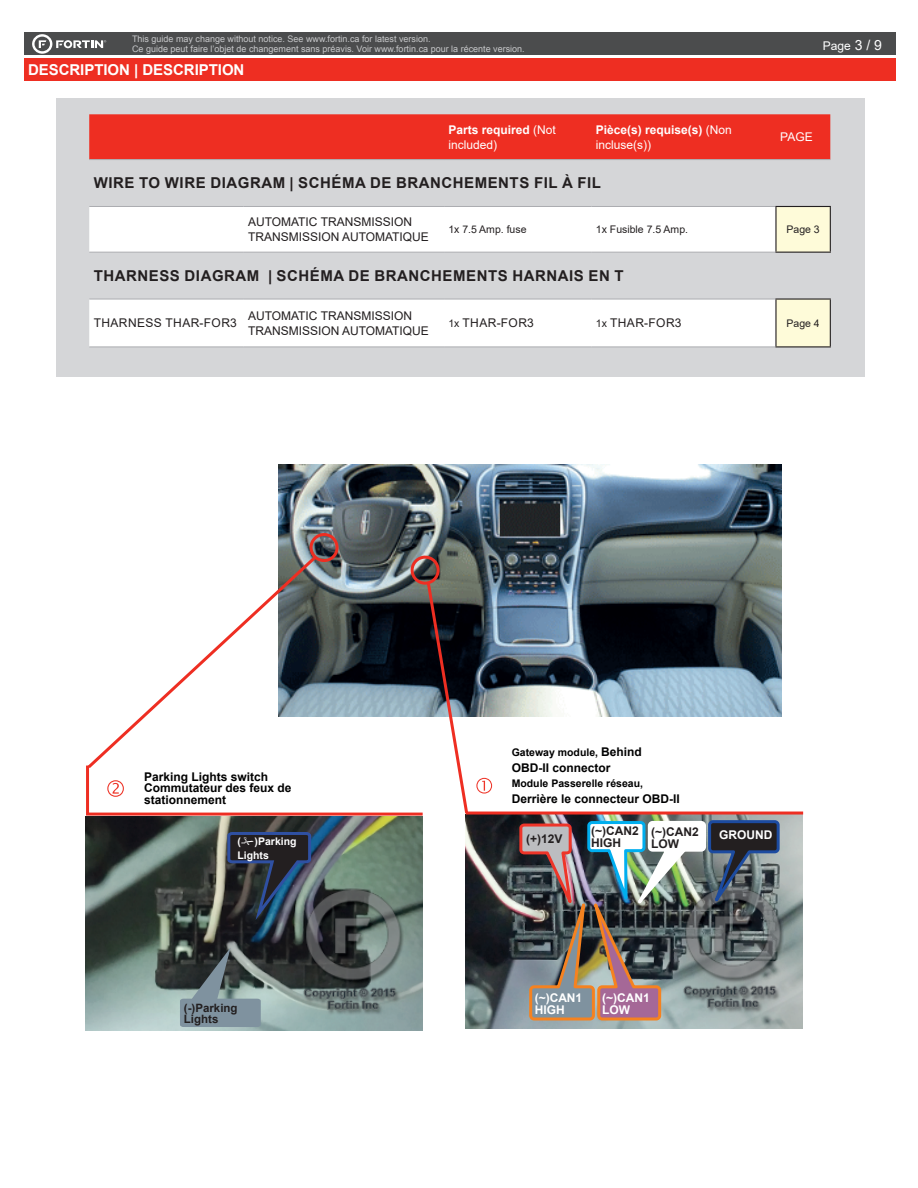
<style>
.page{position:relative;width:918px;height:1188px;background:#fff}
.page>*{position:absolute;margin:0;border:0;box-sizing:border-box;transform-origin:0 0}
.entretableau{font:700 15px "Arial";letter-spacing:.035em;color:#231f20}
.t1{font:700 15px "Arial";letter-spacing:-.005em;color:#fff}
.t2{font:700 12px/11.7px "Arial";color:#000001}
.entretableau-2{font:12px "Arial";color:#231f20}
.entretableau-3{font:700 12px/14.4px "Arial";color:#fff}
.entretableau-4{font:12px "Arial";letter-spacing:.035em;color:#231f20}
.t3{font:700 12px/12px "Arial";color:#231f20}
.entretableau-5{font:12px "Arial";color:#fff}
.t4{font:700 11.55px/11.6px "Arial";color:#231f20}
.t5{font:700 10.5px "Arial";color:#000001}
.entretableau-6{font:10.5px "Arial";color:#231f20}
.t6{font:700 10.5px/14.1px "Arial";color:#fff}
.t7{font:9px/9.8px "Arial";color:#c7c8ca}
.s1{font-size:13.95px}
.s2{font-weight:400}
.s3{font-size:10.5px}
.s4{font-size:12px}
</style>
<div class="page">
<div style="left:24px;top:33px;width:872px;height:22px;background:#4b4c4d"></div>
<div style="left:24px;top:58px;width:872px;height:23px;background:#ee2e22"></div>
<svg style="left:32px;top:34px;width:74px;height:20px"></svg>
<div style="left:56px;top:98px;width:808px;height:279px;background:#d5d6d8"></div>
<div style="left:89px;top:114px;width:741px;height:45px;background:#ee2e22"></div>
<svg style="left:89px;top:207px;width:686px;height:139px;fill:#fff"></svg>
<svg style="left:777px;top:207px;width:53px;height:139px"></svg>
<hr style="left:89px;top:159px;width:155px;height:1px;background:#acadb1">
<hr style="left:244px;top:159px;width:200px;height:1px;background:#acadb1">
<hr style="left:444px;top:159px;width:148px;height:1px;background:#acadb1">
<hr style="left:592px;top:159px;width:184px;height:1px;background:#acadb1">
<hr style="left:776px;top:159px;width:54px;height:1px;background:#acadb1">
<hr style="left:244px;top:206px;width:200px;height:1px;background:#acadb1">
<hr style="left:244px;top:252px;width:200px;height:1px;background:#acadb1">
<hr style="left:89px;top:299px;width:155px;height:1px;background:#acadb1">
<hr style="left:244px;top:299px;width:200px;height:1px;background:#acadb1">
<hr style="left:89px;top:347px;width:155px;height:1px;background:#acadb1">
<hr style="left:244px;top:347px;width:200px;height:1px;background:#acadb1">
<hr style="left:89px;top:206px;width:155px;height:1px;background:#acadb1">
<hr style="left:444px;top:206px;width:148px;height:1px;background:#acadb1">
<hr style="left:592px;top:206px;width:183px;height:1px;background:#acadb1">
<hr style="left:89px;top:252px;width:155px;height:1px;background:#acadb1">
<hr style="left:444px;top:252px;width:148px;height:1px;background:#acadb1">
<hr style="left:592px;top:252px;width:183px;height:1px;background:#acadb1">
<hr style="left:444px;top:299px;width:148px;height:1px;background:#acadb1">
<hr style="left:592px;top:299px;width:183px;height:1px;background:#acadb1">
<hr style="left:444px;top:347px;width:148px;height:1px;background:#acadb1">
<hr style="left:592px;top:347px;width:183px;height:1px;background:#acadb1">
<hr style="left:775px;top:206px;width:56px;height:1px;background:#231f20">
<hr style="left:775px;top:207px;width:2px;height:45px;background:#231f20">
<hr style="left:830px;top:207px;width:1px;height:45px;background:#231f20">
<hr style="left:775px;top:252px;width:56px;height:1px;background:#231f20">
<hr style="left:775px;top:300px;width:2px;height:46px;background:#231f20">
<hr style="left:775px;top:298px;width:56px;height:2px;background:#231f20">
<hr style="left:830px;top:300px;width:1px;height:46px;background:#231f20">
<hr style="left:775px;top:346px;width:56px;height:1px;background:#231f20">
<img style="left:278px;top:465px;width:503px;height:251px">
<svg style="left:278px;top:553px;width:42px;height:27px"></svg>
<img style="left:85px;top:817px;width:338px;height:214px">
<img style="left:465px;top:815px;width:338px;height:214px">
<svg style="left:476px;top:778px;width:16px;height:16px"></svg>
<hr style="left:466px;top:812px;width:337px;height:3px;background:#ee2e22">
<svg style="left:180px;top:947px;width:81px;height:80px;background:#647276"></svg>
<svg style="left:85px;top:580px;width:385px;height:237px"></svg>
<div style="left:411px;top:556px;width:29px;height:29px;border:3px solid #ee2e22;border-radius:50%"></div>
<div style="left:310px;top:533px;width:29px;height:29px;border:3px solid #ee2e22;border-radius:50%"></div>
<img style="left:518px;top:819px;width:263px;height:203px">
<svg style="left:226px;top:830px;width:87px;height:97px;background:#313b48"></svg>
<p class="t7" style="left:132px;top:34px;width:394px">This guide may change without notice. See www.fortin.ca for latest version.<br>Ce guide peut faire l’objet de changement sans préavis. Voir www.fortin.ca pour la récente version.</p>
<h1 class="t1" style="left:28px;top:59px;width:218px">DESCRIPTION | DESCRIPTION</h1>
<h2 class="entretableau-5" style="left:823px;top:38px;width:61px">Page <span class="s1">3 / 9</span></h2>
<p class="entretableau-3" style="left:448px;top:123px;width:109px">Parts required <span class="s2">(Not included)</span></p>
<p class="entretableau-3" style="left:596px;top:123px;width:138px">Pièce(s) requise(s) <span class="s2">(Non incluse(s))</span></p>
<p class="entretableau-5" style="left:780px;top:129px;width:34px">PAGE</p>
<p class="entretableau" style="left:94px;top:173px;width:509px">WIRE TO WIRE DIAGRAM | SCHÉMA DE BRANCHEMENTS FIL À FIL</p>
<p class="entretableau-2" style="left:248px;top:214px;width:166px">AUTOMATIC TRANSMISSION</p>
<p class="entretableau-2" style="left:248px;top:228px;width:182px">TRANSMISSION AUTOMATIQUE</p>
<p class="entretableau-6" style="left:448px;top:222px;width:80px">1x 7.5 Amp. fuse</p>
<p class="entretableau-6" style="left:596px;top:222px;width:94px">1x Fusible 7.5 Amp.</p>
<p class="entretableau-6" style="left:787px;top:222px;width:35px">Page 3</p>
<p class="entretableau" style="left:94px;top:265px;width:532px">THARNESS DIAGRAM | SCHÉMA DE BRANCHEMENTS HARNAIS EN T</p>
<p class="entretableau-4" style="left:94px;top:315px;width:145px">THARNESS THAR-FOR3</p>
<p class="entretableau-2" style="left:248px;top:308px;width:166px">AUTOMATIC TRANSMISSION</p>
<p class="entretableau-2" style="left:248px;top:322px;width:182px">TRANSMISSION AUTOMATIQUE</p>
<p class="entretableau-4" style="left:448px;top:315px;width:87px"><span class="s3">1x</span> THAR-FOR3</p>
<p class="entretableau-4" style="left:596px;top:315px;width:87px"><span class="s3">1x</span> THAR-FOR3</p>
<p class="entretableau-6" style="left:787px;top:316px;width:35px">Page 4</p>
<p class="t2" style="left:144px;top:771px;width:149px">Parking Lights switch<br>Commutateur des feux de stationnement</p>
<p class="t5" style="left:512px;top:745px;width:131px">Gateway module, <span class="s4">Behind</span></p>
<p class="t2" style="left:512px;top:762px;width:100px">OBD-II connector</p>
<p class="t5" style="left:512px;top:776px;width:133px">Module Passerelle réseau,</p>
<p class="t2" style="left:512px;top:793px;width:170px">Derrière le connecteur OBD-II</p>
<p class="t6" style="left:237px;top:835px;width:61px;text-indent:17px">)Parking<br>Lights</p>
<p class="t3" style="left:526px;top:833px;width:38px">(+)12V</p>
<p class="t6" style="left:237px;top:835px;width:5px">(</p>
<p class="t3" style="left:591px;top:825px;width:49px">(~)CAN2</p>
<p class="entretableau-3" style="left:719px;top:828px;width:55px">GROUND</p>
<p class="t3" style="left:591px;top:837px;width:31px">HIGH</p>
<p class="t3" style="left:651px;top:826px;width:49px">(~)CAN2<br>LOW</p>
<p class="t4" style="left:184px;top:1002px;width:55px">(-)Parking<br>Lights</p>
<p class="entretableau-3" style="left:535px;top:992px;width:49px;line-height:12px">(~)CAN1<br>HIGH</p>
<p class="entretableau-3" style="left:602px;top:992px;width:49px;line-height:12px">(~)CAN1<br>LOW</p>
</div>
